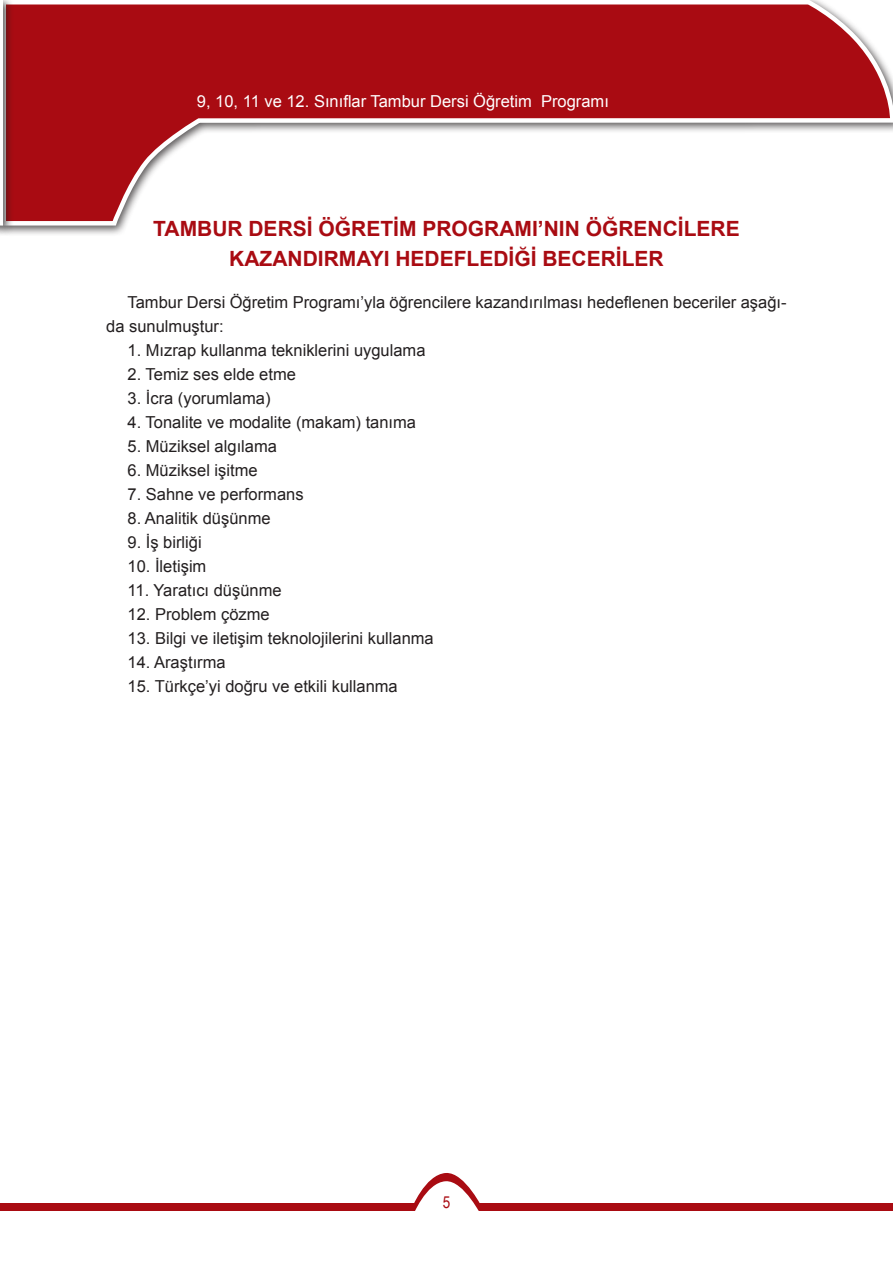
<style>
.page{position:relative;width:893px;height:1263px;background:#fff}
.page>*{position:absolute;margin:0;border:0;box-sizing:border-box;transform-origin:0 0}
.BAŞLIK{font:700 21px "Arial";color:#a90b12}
.t1{font:16.5px/24px "Arial";color:#231f20}
.t2{font:16.5px "Arial";color:#fff}
.t3{font:16.5px "Arial Narrow";color:#a90b12}
</style>
<div class="page">
<div style="left:0;top:0;width:893px;height:237px;background:#231f20;opacity:.75"></div>
<svg style="left:14px;top:0;width:879px;height:228px"></svg>
<div style="left:480px;top:1203px;width:413px;height:8px;background:#a90b12"></div>
<div style="left:1px;top:1203px;width:414px;height:8px;background:#a90b12"></div>
<svg style="left:414px;top:1173px;width:66px;height:38px"></svg>
<div style="left:0;top:0;width:14px;height:237px;background:#231f20;opacity:.75"></div>
<svg style="left:0;top:0;width:5px;height:228px"></svg>
<p class="t2" style="left:197px;top:91px;width:414px">9, 10, 11 ve 12. Sınıflar Tambur Dersi Öğretim Programı</p>
<p class="BAŞLIK" style="left:153px;top:215px;width:588px">TAMBUR DERSİ ÖĞRETİM PROGRAMI’NIN ÖĞRENCİLERE</p>
<p class="BAŞLIK" style="left:229px;top:245px;width:436px">KAZANDIRMAYI HEDEFLEDİĞİ BECERİLER</p>
<p class="t1" style="left:106px;top:290px;width:682px;text-indent:21px">Tambur Dersi Öğretim Programı’yla öğrencilere kazandırılması hedeflenen beceriler aşağı&shy;da sunulmuştur:</p>
<p class="t1" style="left:128px;top:338px;width:300px">1. Mızrap kullanma tekniklerini uygulama</p>
<p class="t1" style="left:128px;top:362px;width:170px">2. Temiz ses elde etme</p>
<p class="t1" style="left:128px;top:386px;width:145px">3. İcra (yorumlama)</p>
<p class="t1" style="left:128px;top:410px;width:290px">4. Tonalite ve modalite (makam) tanıma</p>
<p class="t1" style="left:128px;top:434px;width:151px">5. Müziksel algılama</p>
<p class="t1" style="left:128px;top:458px;width:132px">6. Müziksel işitme</p>
<p class="t1" style="left:128px;top:482px;width:178px">7. Sahne ve performans</p>
<p class="t1" style="left:128px;top:506px;width:145px">8. Analitik düşünme</p>
<p class="t1" style="left:128px;top:530px;width:76px">9. İş birliği</p>
<p class="t1" style="left:128px;top:554px;width:80px">10. İletişim</p>
<p class="t1" style="left:128px;top:578px;width:156px">11. Yaratıcı düşünme</p>
<p class="t1" style="left:128px;top:602px;width:144px">12. Problem çözme</p>
<p class="t1" style="left:128px;top:626px;width:308px">13. Bilgi ve iletişim teknolojilerini kullanma</p>
<p class="t1" style="left:128px;top:650px;width:100px">14. Araştırma</p>
<p class="t1" style="left:128px;top:674px;width:272px">15. Türkçe’yi doğru ve etkili kullanma</p>
<p class="t3" style="left:443px;top:1190px;width:9px">5</p>
</div>
